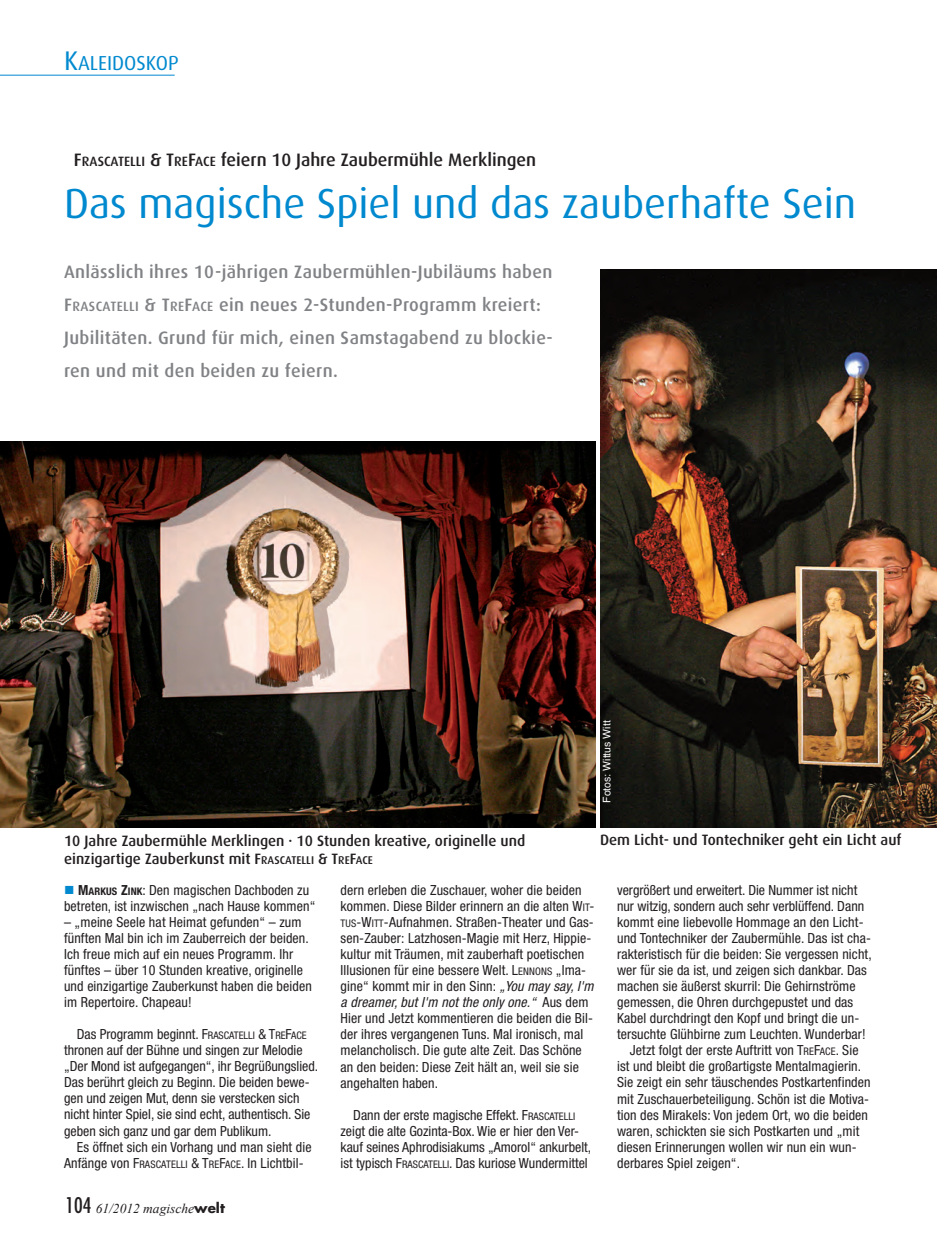
<style>
.page{position:relative;width:938px;height:1236px;background:#fff}
.page>*{position:absolute;margin:0;border:0;box-sizing:border-box;transform-origin:0 0}
.t1{font:42px "Dax";color:#0089cf}
.t2{font:20.25px "Dax";color:#0089cf}
.t3{font:500 18px/33px "Dax";letter-spacing:.02em;color:#808285}
.t4{font:500 18px "Dax";color:#231f20}
.t5{font:500 15px "Dax";color:#231f20}
.t6{font:condensed 13.95px/16px "Helvetica Neue";letter-spacing:.01em;color:#231f20}
.t7{font:italic 13.5px "Times New Roman";color:#231f20}
.t8{font:10.5px "Helvetica";color:#fff}
.s1{font-size:27px}
.s2{font-size:13.5px}
.s3{font-size:11.25px}
.s4{color:#0089cf}
.s5{font-weight:700}
.s6{font-weight:700;font-size:10.5px}
.s7{font-size:10.5px}
.s8{font-style:italic}
.s9{font-family:"Futura";font-style:normal;font-stretch:condensed;font-size:21px}
.s10{font-family:"Futura";font-weight:700;font-style:normal}
</style>
<div class="page">
<hr style="left:0;top:75px;width:175px;height:1px;background:#0089cf">
<img style="left:600px;top:269px;width:336px;height:559px">
<img style="left:0;top:442px;width:596px;height:386px">
<h2 class="t2" style="left:64px;top:52px;width:116px"><span class="s1">K</span>ALEIDOSKOP</h2>
<p class="t4" style="left:74px;top:150px;width:464px">F<span class="s2">RASCATELLI</span> &amp; T<span class="s2">RE</span>F<span class="s2">ACE</span> feiern 10 Jahre Zaubermühle Merklingen</p>
<h1 class="t1" style="left:64px;top:180px;width:793px">Das magische Spiel und das zauberhafte Sein</h1>
<p class="t3" style="left:64px;top:255px;width:490px">Anlässlich ihres 10-jährigen Zaubermühlen-Jubiläums haben F<span class="s2">RASCATELLI</span> &amp; T<span class="s2">RE</span>F<span class="s2">ACE</span> ein neues 2-Stunden-Programm kreiert:<br>Jubilitäten. Grund für mich, einen Samstagabend zu blockie&shy;ren und mit den beiden zu feiern.</p>
<p class="t8" style="left:603px;top:803px;width:84px;rotate:-90deg">Fotos: Wittus Witt</p>
<p class="t5" style="left:64px;top:832px;width:462px">10 Jahre Zaubermühle Merklingen · 10 Stunden kreative, originelle und</p>
<p class="t5" style="left:600px;top:831px;width:303px">Dem Licht- und Tontechniker geht ein Licht auf</p>
<p class="t5" style="left:64px;top:850px;width:310px">einzigartige Zauberkunst mit F<span class="s3">RASCATELLI</span> &amp; T<span class="s3">RE</span>F<span class="s3">ACE</span></p>
<p class="t6" style="left:64px;top:881px;width:253px"><span class="s4">■</span> <span class="s5">M</span><span class="s6">ARKUS</span> <span class="s5">Z</span><span class="s6">INK</span>: Den magischen Dachboden zu betreten, ist inzwischen „nach Hause kommen“</p>
<p class="t6" style="left:64px;top:914px;width:249px">– „meine Seele hat Heimat gefunden“ – zum fünften Mal bin ich im Zauberreich der beiden.<br>Ich freue mich auf ein neues Programm. Ihr fünftes – über 10 Stunden kreative, originelle und einzigartige Zauberkunst haben die beiden im Repertoire. Chapeau!</p>
<p class="t6" style="left:64px;top:1026px;width:256px;text-indent:13px">Das Programm beginnt. F<span class="s7">RASCATELLI</span> &amp; T<span class="s7">RE</span>F<span class="s7">ACE </span>thronen auf der Bühne und singen zur Melodie „Der Mond ist aufgegangen“, ihr Begrüßungslied.<br>Das berührt gleich zu Beginn. Die beiden be we&shy;gen und zeigen Mut, denn sie verstecken sich nicht hinter Spiel, sie sind echt, authentisch. Sie geben sich ganz und gar dem Publikum.</p>
<p class="t6" style="left:64px;top:1138px;width:249px;text-indent:13px">Es öffnet sich ein Vorhang und man sieht die<br>Anfänge von F<span class="s7">RASCATELLI</span> &amp; T<span class="s7">RE</span>F<span class="s7">ACE</span>. In Lichtbil-</p>
<p class="t6" style="left:617px;top:882px;width:242px">vergrößert und erweitert. Die Nummer ist nicht</p>
<p class="t6" style="left:617px;top:898px;width:249px">nur witzig, sondern auch sehr verblüffend. Dann</p>
<p class="t6" style="left:617px;top:914px;width:248px">kommt eine liebevolle Hommage an den Licht-</p>
<p class="t6" style="left:617px;top:930px;width:255px">und Tontechniker der Zaubermühle. Das ist cha-</p>
<p class="t6" style="left:617px;top:946px;width:256px">rakteristisch für die beiden: Sie vergessen nicht,</p>
<p class="t6" style="left:617px;top:962px;width:251px">wer für sie da ist, und zeigen sich dankbar. Das</p>
<p class="t6" style="left:617px;top:978px;width:240px">machen sie äußerst skurril: Die Gehirnströme</p>
<p class="t6" style="left:617px;top:994px;width:238px">gemessen, die Ohren durchgepustet und das</p>
<p class="t6" style="left:617px;top:1010px;width:244px">Kabel durchdringt den Kopf und bringt die un-</p>
<p class="t6" style="left:617px;top:1026px;width:250px">tersuchte Glühbirne zum Leuchten. Wunderbar!</p>
<p class="t6" style="left:630px;top:1042px;width:230px">Jetzt folgt der erste Auftritt von T<span class="s7">RE</span>F<span class="s7">ACE</span>. Sie</p>
<p class="t6" style="left:617px;top:1058px;width:246px">ist und bleibt die großartigste Mentalmagierin.</p>
<p class="t6" style="left:617px;top:1074px;width:255px">Sie zeigt ein sehr täuschendes Postkartenfinden</p>
<p class="t6" style="left:617px;top:1090px;width:253px">mit Zuschauerbeteiligung. Schön ist die Motiva-</p>
<p class="t6" style="left:617px;top:1106px;width:252px">tion des Mirakels: Von jedem Ort, wo die beiden</p>
<p class="t6" style="left:617px;top:1122px;width:244px">waren, schickten sie sich Postkarten und „mit</p>
<p class="t6" style="left:617px;top:1138px;width:241px">diesen Erinnerungen wollen wir nun ein wun-</p>
<p class="t6" style="left:617px;top:1154px;width:124px">derbares Spiel zeigen“.</p>
<p class="t6" style="left:340px;top:882px;width:258px">dern erleben die Zuschauer, woher die beiden kommen. Diese Bilder erinnern an die alten W<span class="s7">IT</span>-<span class="s7">TUS</span>-W<span class="s7">ITT</span>-Aufnahmen. Straßen-Theater und Gas&shy;sen-Zauber: Latzhosen-Magie mit Herz, Hippie - kultur mit Träumen, mit zauberhaft poetischen Illusionen für eine bessere Welt. L<span class="s7">ENNONS</span> „Ima&shy;gine“ kommt mir in den Sinn: <span class="s8">„You maysay,I'm a dreamer,butI'm notthe onlyone.“</span> A u s d e m Hier und Jetzt kommentieren die beiden die Bil&shy;der ihres vergangenen Tuns. Mal ironisch, mal melancholisch. Die gute alte Zeit. Das Schöne an den beiden: Diese Zeit hält an, weil sie sie angehalten haben.</p>
<p class="t6" style="left:340px;top:1106px;width:252px;text-indent:13px">Dann der erste magische Effekt. F<span class="s7">RASCATELLI </span>zeigt die alte Gozinta-Box. Wie er hier den Ver&shy;kauf seines Aphrodisiakums „Amorol“ ankurbelt, ist typisch F<span class="s7">RASCATELLI</span>. Das kuriose Wun dermittel</p>
<p class="t7" style="left:66px;top:1199px;width:161px"><span class="s9">104</span> 61/2012 magische<span class="s10">welt</span></p>
</div>
